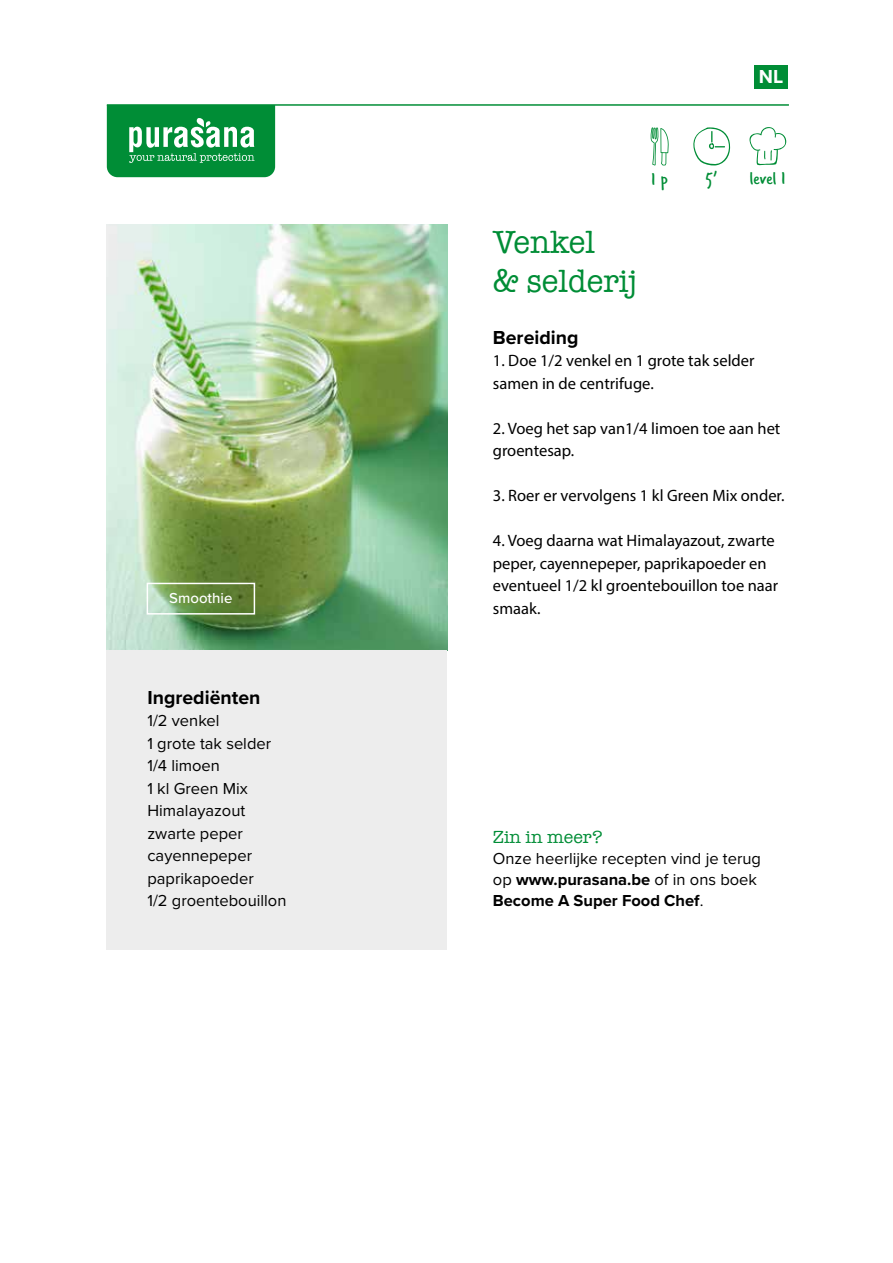
<style>
.page{position:relative;width:893px;height:1263px;background:#fff}
.page>*{position:absolute;margin:0;border:0;box-sizing:border-box;transform-origin:0 0}
.t1{font:33px/39.6px "American Typewriter";color:#008d36;scale:.95 1}
.t2{font:700 19.5px "Proxima Nova";color:#000}
.t3{font:19.5px "Verveine";color:#008d36}
.t4{font:700 19.5px "Proxima Nova";color:#fff}
.t5{font:18px "American Typewriter";color:#008d36}
.t6{font:16.5px/22.5px "Myriad Pro";color:#000}
.t7{font:16.5px/22.5px "Proxima Nova";color:#000}
.t8{font:500 15px "Proxima Nova";color:#fff}
.s1{font-weight:700}
</style>
<div class="page">
<img style="left:107px;top:225px;width:340px;height:425px">
<div style="left:107px;top:650px;width:340px;height:300px;background:#ededed"></div>
<svg style="left:107px;top:106px;width:168px;height:71px;background:#279e54"></svg>
<div style="left:147px;top:583px;width:108px;height:31px;border:1px solid #fff"></div>
<hr style="left:107px;top:104px;width:682px;height:2px;background:#008d36">
<svg style="left:650px;top:127px;width:19px;height:39px"></svg>
<svg style="left:749px;top:127px;width:37px;height:39px"></svg>
<div style="left:754px;top:65px;width:34px;height:24px;background:#008d36"></div>
<svg style="left:693px;top:127px;width:38px;height:39px"></svg>
<p class="t8" style="left:169px;top:589px;width:65px">Smoothie</p>
<p class="t2" style="left:147px;top:685px;width:114px">Ingrediënten</p>
<p class="t7" style="left:147px;top:710px;width:140px">1/2 venkel<br>1 grote tak selder<br>1/4 limoen<br>1 kl Green Mix<br>Himalayazout zwarte peper cayennepeper paprikapoeder<br>1/2 groentebouillon</p>
<p class="t4" style="left:759px;top:65px;width:26px">NL</p>
<h1 class="t1" style="left:493px;top:221px;width:154px">Venkel<br>&amp; selderij</h1>
<p class="t3" style="left:749px;top:165px;width:38px;rotate:-2deg">level 1</p>
<p class="t2" style="left:493px;top:326px;width:87px">Bereiding</p>
<p class="t6" style="left:493px;top:349px;width:263px">1. Doe 1/2 venkel en 1 grote tak selder samen in de centrifuge.</p>
<p class="t6" style="left:493px;top:417px;width:289px">2. Voeg het sap van1/4 limoen toe aan het groentesap.</p>
<p class="t6" style="left:493px;top:484px;width:293px">3. Roer er vervolgens 1 kl Green Mix onder.</p>
<p class="t6" style="left:493px;top:529px;width:287px">4. Voeg daarna wat Himalayazout, zwarte peper, cayennepeper, paprikapoeder en eventueel 1/2 kl groentebouillon toe naar smaak.</p>
<p class="t5" style="left:493px;top:823px;width:111px">Zin in meer?</p>
<p class="t7" style="left:493px;top:848px;width:270px;line-height:21px">Onze heerlijke recepten vind je terug op <span class="s1">www.purasana.be</span> of in ons boek<br><span class="s1">Become A Super Food Chef</span>.</p>
</div>
